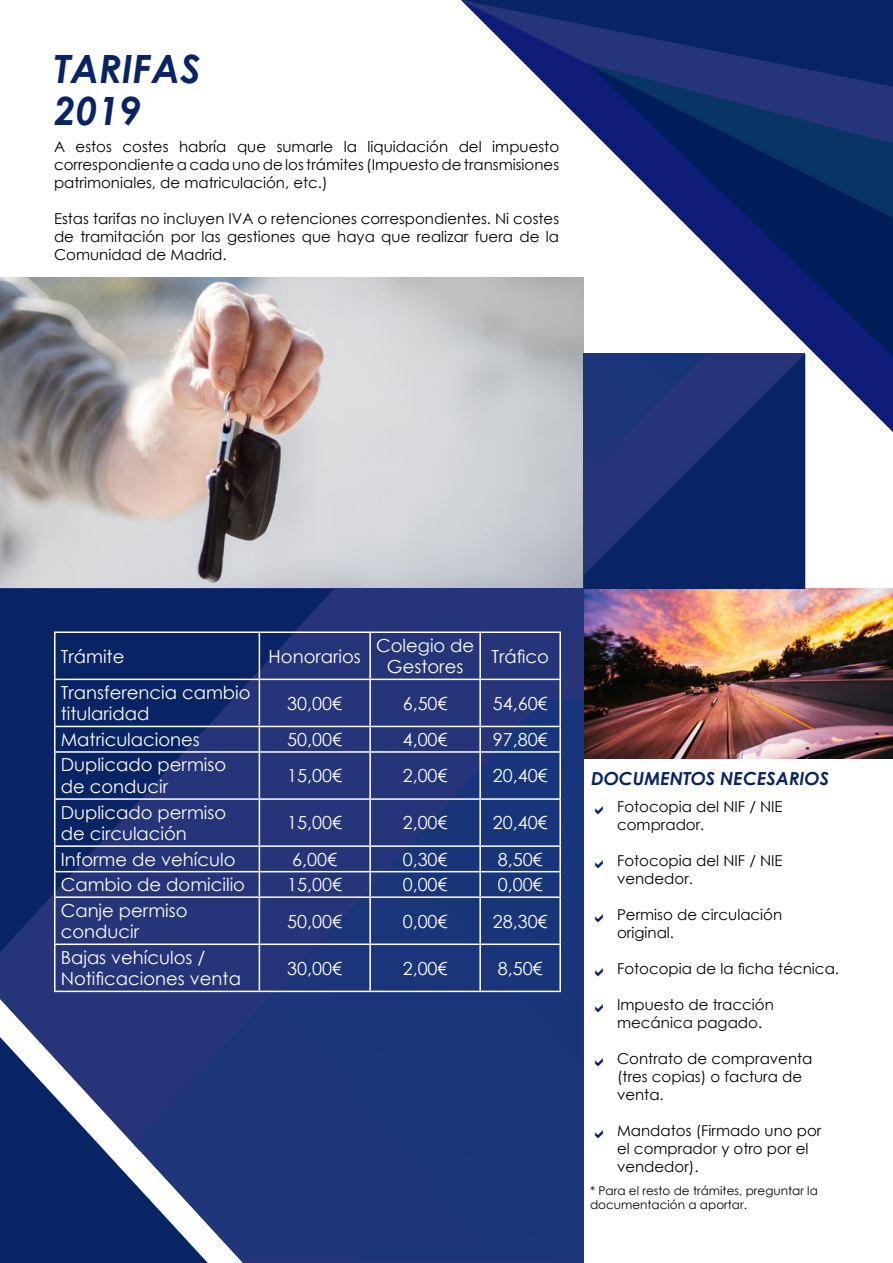
<style>
.page{position:relative;width:893px;height:1263px;background:#fff}
.page>*{position:absolute;margin:0;border:0;box-sizing:border-box;transform-origin:0 0}
.t1{font:italic 700 39px/42px "Century Gothic";color:#092465}
.t2{font:18px/21.6px "Century Gothic";color:#fff}
.t3{font:italic 700 18px "Century Gothic";color:#092465}
.t4{font:15px/18px "Century Gothic";color:#000}
.t5{font:12px/14.4px "Century Gothic";color:#000}
</style>
<div class="page">
<img style="left:0;top:277px;width:584px;height:312px">
<img style="left:584px;top:589px;width:309px;height:169px">
<div style="left:0;top:589px;width:584px;height:674px;background:#26357a"></div>
<svg style="left:0;top:589px;width:334px;height:363px;fill:#092465"></svg>
<svg style="left:0;top:999px;width:243px;height:264px"></svg>
<svg style="left:0;top:1037px;width:208px;height:226px;fill:#092465"></svg>
<img style="left:134px;top:700px;width:449px;height:561px">
<img style="left:116px;top:1151px;width:125px;height:110px">
<img style="left:26px;top:1168px;width:180px;height:93px">
<svg style="left:584px;top:433px;width:221px;height:156px;background:#0e2668"></svg>
<div style="left:584px;top:433px;width:123px;height:44px;background:#26357a"></div>
<img style="left:463px;top:0;width:430px;height:432px">
<hr style="left:259px;top:633px;width:1px;height:46px;background:#fff">
<hr style="left:369px;top:633px;width:2px;height:46px;background:#fff">
<hr style="left:479px;top:633px;width:2px;height:46px;background:#fff">
<hr style="left:259px;top:680px;width:1px;height:46px;background:#fff">
<hr style="left:369px;top:680px;width:2px;height:46px;background:#fff">
<hr style="left:479px;top:680px;width:2px;height:46px;background:#fff">
<svg style="left:259px;top:727px;width:1px;height:24px"></svg>
<hr style="left:369px;top:727px;width:2px;height:24px;background:#fff">
<hr style="left:479px;top:727px;width:2px;height:24px;background:#fff">
<hr style="left:259px;top:753px;width:1px;height:45px;background:#fff">
<hr style="left:369px;top:753px;width:2px;height:45px;background:#fff">
<hr style="left:479px;top:753px;width:2px;height:45px;background:#fff">
<hr style="left:259px;top:800px;width:1px;height:45px;background:#fff">
<hr style="left:369px;top:800px;width:2px;height:45px;background:#fff">
<hr style="left:479px;top:800px;width:2px;height:45px;background:#fff">
<hr style="left:369px;top:847px;width:2px;height:24px;background:#fff">
<hr style="left:479px;top:847px;width:2px;height:24px;background:#fff">
<svg style="left:259px;top:847px;width:1px;height:49px"></svg>
<hr style="left:369px;top:872px;width:2px;height:24px;background:#fff">
<hr style="left:479px;top:872px;width:2px;height:24px;background:#fff">
<hr style="left:259px;top:898px;width:1px;height:45px;background:#fff">
<hr style="left:369px;top:898px;width:2px;height:45px;background:#fff">
<hr style="left:479px;top:898px;width:2px;height:45px;background:#fff">
<hr style="left:259px;top:945px;width:1px;height:46px;background:#fff">
<hr style="left:369px;top:945px;width:2px;height:46px;background:#fff">
<hr style="left:479px;top:945px;width:2px;height:46px;background:#fff">
<hr style="left:54px;top:631px;width:205px;height:2px;background:#fff">
<hr style="left:54px;top:633px;width:2px;height:46px;background:#fff">
<hr style="left:259px;top:631px;width:111px;height:2px;background:#fff">
<hr style="left:370px;top:631px;width:110px;height:2px;background:#fff">
<hr style="left:480px;top:631px;width:81px;height:2px;background:#fff">
<hr style="left:559px;top:633px;width:2px;height:46px;background:#fff">
<hr style="left:54px;top:679px;width:205px;height:1px;background:#fff">
<hr style="left:54px;top:680px;width:2px;height:46px;background:#fff">
<hr style="left:259px;top:679px;width:111px;height:1px;background:#fff">
<hr style="left:370px;top:679px;width:110px;height:1px;background:#fff">
<hr style="left:480px;top:679px;width:81px;height:1px;background:#fff">
<hr style="left:559px;top:680px;width:2px;height:46px;background:#fff">
<hr style="left:54px;top:726px;width:205px;height:1px;background:#fff">
<hr style="left:54px;top:727px;width:2px;height:24px;background:#fff">
<hr style="left:259px;top:726px;width:111px;height:1px;background:#fff">
<hr style="left:370px;top:726px;width:110px;height:1px;background:#fff">
<hr style="left:480px;top:726px;width:81px;height:1px;background:#fff">
<hr style="left:559px;top:727px;width:2px;height:24px;background:#fff">
<hr style="left:54px;top:751px;width:205px;height:2px;background:#fff">
<hr style="left:54px;top:753px;width:2px;height:45px;background:#fff">
<hr style="left:259px;top:751px;width:111px;height:2px;background:#fff">
<hr style="left:370px;top:751px;width:110px;height:2px;background:#fff">
<hr style="left:480px;top:751px;width:81px;height:2px;background:#fff">
<hr style="left:559px;top:753px;width:2px;height:45px;background:#fff">
<hr style="left:54px;top:798px;width:205px;height:2px;background:#fff">
<hr style="left:54px;top:800px;width:2px;height:45px;background:#fff">
<hr style="left:259px;top:798px;width:111px;height:2px;background:#fff">
<hr style="left:370px;top:798px;width:110px;height:2px;background:#fff">
<hr style="left:480px;top:798px;width:81px;height:2px;background:#fff">
<hr style="left:559px;top:800px;width:2px;height:45px;background:#fff">
<hr style="left:54px;top:845px;width:205px;height:2px;background:#fff">
<hr style="left:54px;top:847px;width:2px;height:24px;background:#fff">
<hr style="left:259px;top:845px;width:111px;height:2px;background:#fff">
<hr style="left:370px;top:845px;width:110px;height:2px;background:#fff">
<hr style="left:480px;top:845px;width:81px;height:2px;background:#fff">
<hr style="left:559px;top:847px;width:2px;height:24px;background:#fff">
<hr style="left:54px;top:871px;width:205px;height:1px;background:#fff">
<hr style="left:54px;top:872px;width:2px;height:24px;background:#fff">
<hr style="left:259px;top:871px;width:111px;height:1px;background:#fff">
<hr style="left:370px;top:871px;width:110px;height:1px;background:#fff">
<hr style="left:480px;top:871px;width:81px;height:1px;background:#fff">
<hr style="left:559px;top:872px;width:2px;height:24px;background:#fff">
<hr style="left:54px;top:896px;width:205px;height:2px;background:#fff">
<hr style="left:54px;top:898px;width:2px;height:45px;background:#fff">
<hr style="left:259px;top:896px;width:111px;height:2px;background:#fff">
<hr style="left:370px;top:896px;width:110px;height:2px;background:#fff">
<hr style="left:480px;top:896px;width:81px;height:2px;background:#fff">
<hr style="left:559px;top:898px;width:2px;height:45px;background:#fff">
<hr style="left:54px;top:943px;width:205px;height:2px;background:#fff">
<hr style="left:54px;top:945px;width:2px;height:46px;background:#fff">
<hr style="left:259px;top:943px;width:111px;height:2px;background:#fff">
<hr style="left:370px;top:943px;width:110px;height:2px;background:#fff">
<hr style="left:480px;top:943px;width:81px;height:2px;background:#fff">
<hr style="left:559px;top:945px;width:2px;height:46px;background:#fff">
<hr style="left:54px;top:991px;width:205px;height:1px;background:#fff">
<hr style="left:259px;top:991px;width:111px;height:1px;background:#fff">
<hr style="left:370px;top:991px;width:110px;height:1px;background:#fff">
<hr style="left:480px;top:991px;width:81px;height:1px;background:#fff">
<h1 class="t1" style="left:54px;top:46px;width:148px">TARIFAS<br>2019</h1>
<p class="t4" style="left:54px;top:137px;width:507px;text-align:justify">A estos costes habría que sumarle la liquidación del impuesto correspondiente a cada uno de los trámites (Impuesto de transmisiones patrimoniales, de matriculación, etc.)</p>
<p class="t4" style="left:54px;top:209px;width:507px;text-align:justify">Estas tarifas no incluyen IVA o retenciones correspondientes. Ni costes de tramitación por las gestiones que haya que realizar fuera de la Comunidad de Madrid.</p>
<p class="t2" style="left:61px;top:645px;width:65px">Trámite</p>
<p class="t2" style="left:269px;top:645px;width:94px">Honorarios</p>
<p class="t2" style="left:376px;top:634px;width:100px;text-align:center">Colegio de<br>Gestores</p>
<p class="t2" style="left:491px;top:645px;width:59px">Tráfico</p>
<p class="t2" style="left:61px;top:681px;width:191px">Transferencia cambio titularidad</p>
<p class="t2" style="left:287px;top:692px;width:56px">30,00€</p>
<p class="t2" style="left:403px;top:692px;width:46px">6,50€</p>
<p class="t2" style="left:493px;top:692px;width:56px">54,60€</p>
<p class="t2" style="left:61px;top:728px;width:141px">Matriculaciones</p>
<p class="t2" style="left:287px;top:728px;width:56px">50,00€</p>
<p class="t2" style="left:403px;top:728px;width:46px">4,00€</p>
<p class="t2" style="left:493px;top:728px;width:56px">97,80€</p>
<p class="t2" style="left:61px;top:754px;width:167px">Duplicado permiso de conducir</p>
<p class="t2" style="left:287px;top:765px;width:56px">15,00€</p>
<p class="t2" style="left:403px;top:765px;width:46px">2,00€</p>
<p class="t2" style="left:493px;top:765px;width:56px">20,40€</p>
<p class="t2" style="left:61px;top:801px;width:167px">Duplicado permiso de circulación</p>
<p class="t2" style="left:287px;top:812px;width:56px">15,00€</p>
<p class="t2" style="left:403px;top:812px;width:46px">2,00€</p>
<p class="t2" style="left:493px;top:812px;width:56px">20,40€</p>
<p class="t2" style="left:61px;top:848px;width:176px">Informe de vehículo</p>
<p class="t2" style="left:292px;top:848px;width:46px">6,00€</p>
<p class="t2" style="left:403px;top:848px;width:46px">0,30€</p>
<p class="t2" style="left:498px;top:848px;width:46px">8,50€</p>
<p class="t2" style="left:61px;top:874px;width:186px">Cambio de domicilio</p>
<p class="t2" style="left:287px;top:874px;width:56px">15,00€</p>
<p class="t2" style="left:403px;top:874px;width:46px">0,00€</p>
<p class="t2" style="left:498px;top:874px;width:46px">0,00€</p>
<p class="t2" style="left:61px;top:899px;width:128px">Canje permiso conducir</p>
<p class="t2" style="left:287px;top:910px;width:56px">50,00€</p>
<p class="t2" style="left:403px;top:910px;width:46px">0,00€</p>
<p class="t2" style="left:493px;top:910px;width:56px">28,30€</p>
<p class="t2" style="left:61px;top:946px;width:182px">Bajas vehículos /<br>Notificaciones venta</p>
<p class="t2" style="left:287px;top:957px;width:56px">30,00€</p>
<p class="t2" style="left:403px;top:957px;width:46px">2,00€</p>
<p class="t2" style="left:498px;top:957px;width:46px">8,50€</p>
<p class="t3" style="left:591px;top:765px;width:239px">DOCUMENTOS NECESARIOS</p>
<p class="t4" style="left:617px;top:797px;width:167px">Fotocopia del NIF / NIE comprador.</p>
<p class="t4" style="left:617px;top:851px;width:167px">Fotocopia del NIF / NIE vendedor.</p>
<p class="t4" style="left:617px;top:905px;width:167px">Permiso de circulación original.</p>
<p class="t4" style="left:617px;top:959px;width:223px">Fotocopia de la ficha técnica.</p>
<p class="t4" style="left:617px;top:995px;width:158px">Impuesto de tracción mecánica pagado.</p>
<p class="t4" style="left:617px;top:1049px;width:197px">Contrato de compraventa (tres copias) o factura de venta.</p>
<p class="t4" style="left:617px;top:1121px;width:206px">Mandatos (Firmado uno por el comprador y otro por el vendedor).</p>
<p class="t5" style="left:590px;top:1183px;width:229px">* Para el resto de trámites, preguntar la documentación a aportar.</p>
</div>
